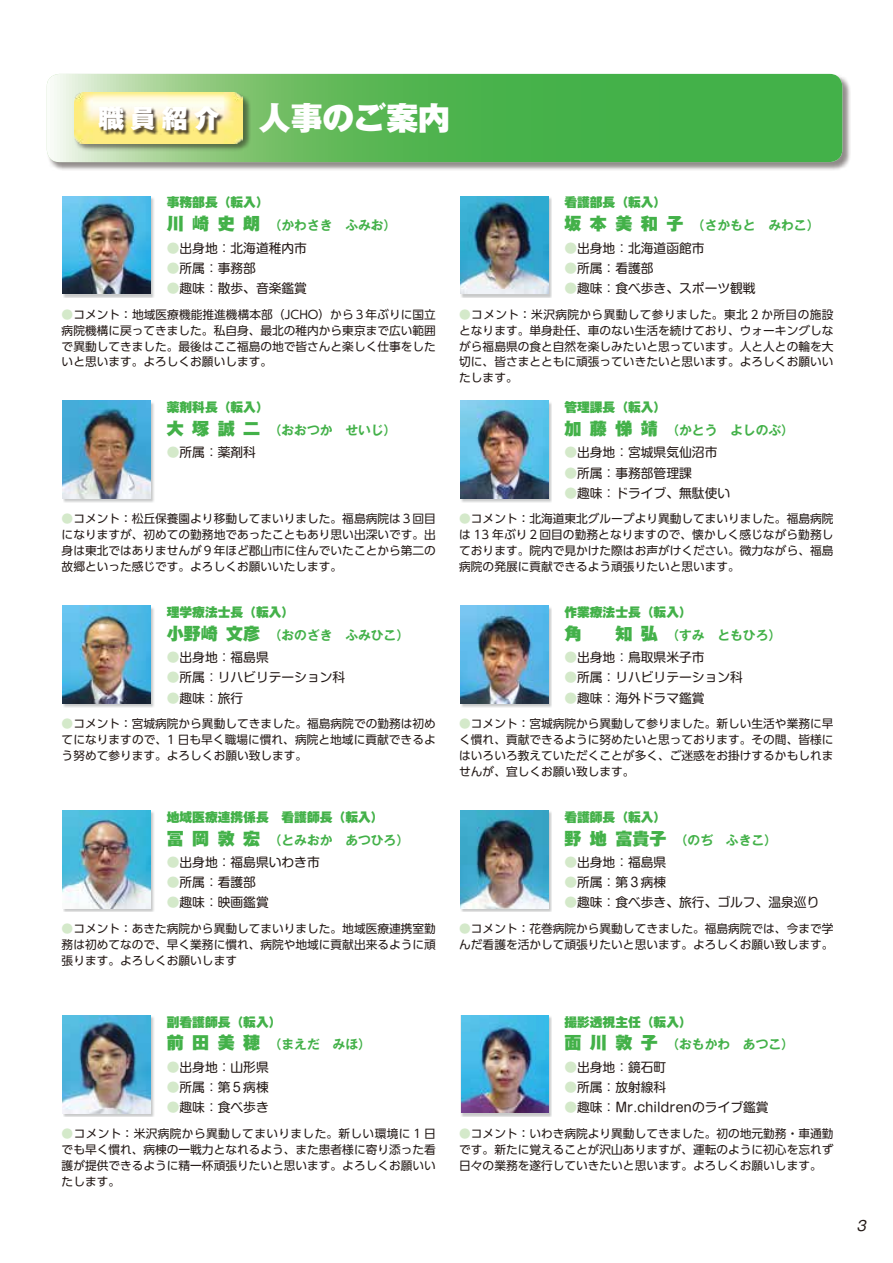
<style>
.page{position:relative;width:893px;height:1263px;background:#fff}
.page>*{position:absolute;margin:0;border:0;box-sizing:border-box;transform-origin:0 0}
.t1{font:900 31.95px "Gothic MB101 Pro";color:#fff}
.t2{font:italic 13.8px "Gothic MB101 Pro";color:#221815}
.t3{font:12.75px "Shin M Go Pro";color:#221815}
.t4{font:700 12.75px "Gothic MB101 Pro De";color:#43b149}
.t5{font:900 12.75px "Gothic MB101 Pro";color:#43b149}
.t6{font:11.7px/15.9px "UD Shin Go Pro";color:#221815;text-align:justify}
.s1{font-size:25.5px}
.s2{font-family:"Gothic MB101 Pro";font-weight:900;font-size:16.95px}
.s3{color:#d4e9ca}
</style>
<div class="page">
<div style="left:46px;top:73px;width:805px;height:98px;background:#221815;opacity:.5"></div>
<svg style="left:47px;top:74px;width:795px;height:88px;background:#5cb95c"></svg>
<div style="left:74px;top:92px;width:177px;height:60px;background:#221815;opacity:.5"></div>
<img style="left:74px;top:93px;width:169px;height:50px">
<div style="left:99px;top:107px;width:125px;height:28px;background:#221815;opacity:.75"></div>
<div style="left:63px;top:196px;width:91px;height:102px;background:linear-gradient(to right,#cdcece,#cdcece)"></div>
<img style="left:63px;top:196px;width:88px;height:98px">
<svg style="left:461px;top:196px;width:91px;height:102px"></svg>
<img style="left:460px;top:196px;width:88px;height:98px">
<div style="left:63px;top:401px;width:91px;height:102px;background:linear-gradient(to right,#d6d7d7,#d5d6d6)"></div>
<img style="left:63px;top:401px;width:88px;height:98px">
<svg style="left:461px;top:401px;width:91px;height:102px"></svg>
<img style="left:460px;top:401px;width:88px;height:98px">
<div style="left:63px;top:606px;width:91px;height:101px;background:linear-gradient(to right,#c9caca,#c9caca)"></div>
<img style="left:63px;top:606px;width:88px;height:97px">
<svg style="left:460px;top:606px;width:92px;height:101px"></svg>
<img style="left:460px;top:606px;width:88px;height:97px">
<div style="left:63px;top:811px;width:91px;height:101px;background:linear-gradient(to right,#c9caca,#c9caca)"></div>
<img style="left:63px;top:810px;width:88px;height:98px">
<svg style="left:460px;top:811px;width:92px;height:101px"></svg>
<img style="left:460px;top:810px;width:88px;height:98px">
<svg style="left:63px;top:1016px;width:91px;height:101px"></svg>
<img style="left:63px;top:1015px;width:88px;height:98px">
<svg style="left:461px;top:1015px;width:91px;height:102px"></svg>
<img style="left:461px;top:1015px;width:87px;height:98px">
<h1 class="t1" style="left:98px;top:91px;width:353px"><span class="s1">職員紹介</span> 人事のご案内</h1>
<p class="t5" style="left:167px;top:192px;width:104px">事務部長（転入）</p>
<p class="t4" style="left:167px;top:215px;width:231px"><span class="s2">川崎史朗</span> （かわさき　ふみお）</p>
<p class="t3" style="left:167px;top:237px;width:142px"><span class="s3">●</span>出身地：北海道稚内市</p>
<p class="t3" style="left:167px;top:258px;width:91px"><span class="s3">●</span>所属：事務部</p>
<p class="t3" style="left:167px;top:278px;width:142px"><span class="s3">●</span>趣味：散歩、音楽鑑賞</p>
<p class="t6" style="left:62px;top:306px;width:376px"><span class="s3">●</span>コメント：地域医療機能推進機構本部（JCHO）から３年ぶりに国立病院機構に戻ってきました。私自身、最北の稚内から東京まで広い範囲で異動してきました。最後はここ福島の地で皆さんと楽しく仕事をしたいと思います。よろしくお願いします。</p>
<p class="t5" style="left:167px;top:396px;width:104px">薬剤科長（転入）</p>
<p class="t4" style="left:167px;top:420px;width:231px"><span class="s2">大塚誠二</span> （おおつか　せいじ）</p>
<p class="t3" style="left:167px;top:442px;width:91px"><span class="s3">●</span>所属：薬剤科</p>
<p class="t6" style="left:62px;top:511px;width:376px"><span class="s3">●</span>コメント：松丘保養園より移動してまいりました。福島病院は３回目になりますが、初めての勤務地であったこともあり思い出深いです。出身は東北ではありませんが９年ほど郡山市に住んでいたことから第二の故郷といった感じです。よろしくお願いいたします。</p>
<p class="t5" style="left:167px;top:601px;width:129px">理学療法士長（転入）</p>
<p class="t4" style="left:167px;top:624px;width:244px"><span class="s2">小野崎文彦</span> （おのざき　ふみひこ）</p>
<p class="t3" style="left:167px;top:647px;width:104px"><span class="s3">●</span>出身地：福島県</p>
<p class="t3" style="left:167px;top:667px;width:180px"><span class="s3">●</span>所属：リハビリテーション科</p>
<p class="t3" style="left:167px;top:687px;width:78px"><span class="s3">●</span>趣味：旅行</p>
<p class="t6" style="left:62px;top:715px;width:376px"><span class="s3">●</span>コメント：宮城病院から異動してきました。福島病院での勤務は初めてになりますので、1 日も早く職場に慣れ、病院と地域に貢献できるよう努めて参ります。よろしくお願い致します。</p>
<p class="t5" style="left:167px;top:806px;width:218px">地域医療連携係長　看護師長（転入）</p>
<p class="t4" style="left:167px;top:829px;width:244px"><span class="s2">冨岡敦宏</span> （とみおか　あつひろ）</p>
<p class="t3" style="left:167px;top:852px;width:155px"><span class="s3">●</span>出身地：福島県いわき市</p>
<p class="t3" style="left:167px;top:872px;width:91px"><span class="s3">●</span>所属：看護部</p>
<p class="t3" style="left:167px;top:892px;width:104px"><span class="s3">●</span>趣味：映画鑑賞</p>
<p class="t6" style="left:62px;top:920px;width:376px"><span class="s3">●</span>コメント：あきた病院から異動してまいりました。地域医療連携室勤務は初めてなので、早く業務に慣れ、病院や地域に貢献出来るように頑張ります。よろしくお願いします</p>
<p class="t5" style="left:167px;top:1011px;width:116px">副看護師長（転入）</p>
<p class="t4" style="left:167px;top:1034px;width:206px"><span class="s2">前田美穂</span> （まえだ　みほ）</p>
<p class="t3" style="left:167px;top:1056px;width:104px"><span class="s3">●</span>出身地：山形県</p>
<p class="t3" style="left:167px;top:1077px;width:104px"><span class="s3">●</span>所属：第５病棟</p>
<p class="t3" style="left:167px;top:1097px;width:104px"><span class="s3">●</span>趣味：食べ歩き</p>
<p class="t6" style="left:62px;top:1125px;width:376px"><span class="s3">●</span>コメント：米沢病院から異動してまいりました。新しい環境に 1 日でも早く慣れ、病棟の一戦力となれるよう、また患者様に寄り添った看護が提供できるように精一杯頑張りたいと思います。よろしくお願いいたします。</p>
<p class="t5" style="left:564px;top:192px;width:104px">看護部長（転入）</p>
<p class="t4" style="left:564px;top:215px;width:257px"><span class="s2">坂本美和子</span> （さかもと　みわこ）</p>
<p class="t3" style="left:564px;top:237px;width:142px"><span class="s3">●</span>出身地：北海道函館市</p>
<p class="t3" style="left:564px;top:258px;width:91px"><span class="s3">●</span>所属：看護部</p>
<p class="t3" style="left:564px;top:278px;width:193px"><span class="s3">●</span>趣味：食べ歩き、スポーツ観戦</p>
<p class="t6" style="left:459px;top:306px;width:376px"><span class="s3">●</span>コメント：米沢病院から異動して参りました。東北 2 か所目の施設となります。単身赴任、車のない生活を続けており、ウォーキングしながら福島県の食と自然を楽しみたいと思っています。人と人との輪を大切に、皆さまとともに頑張っていきたいと思います。よろしくお願いいたします。</p>
<p class="t5" style="left:564px;top:396px;width:104px">管理課長（転入）</p>
<p class="t4" style="left:564px;top:420px;width:231px"><span class="s2">加藤悌靖</span> （かとう　よしのぶ）</p>
<p class="t3" style="left:564px;top:442px;width:155px"><span class="s3">●</span>出身地：宮城県気仙沼市</p>
<p class="t3" style="left:564px;top:462px;width:129px"><span class="s3">●</span>所属：事務部管理課</p>
<p class="t3" style="left:564px;top:483px;width:167px"><span class="s3">●</span>趣味：ドライブ、無駄使い</p>
<p class="t6" style="left:459px;top:511px;width:376px"><span class="s3">●</span>コメント：北海道東北グループより異動してまいりました。福島病院は 13 年ぶり２回目の勤務となりますので、懐かしく感じながら勤務しております。院内で見かけた際はお声がけください。微力ながら、福島病院の発展に貢献できるよう頑張りたいと思います。</p>
<p class="t5" style="left:564px;top:601px;width:129px">作業療法士長（転入）</p>
<p class="t4" style="left:564px;top:624px;width:218px"><span class="s2">角　知弘</span> （すみ　ともひろ）</p>
<p class="t3" style="left:564px;top:647px;width:142px"><span class="s3">●</span>出身地：鳥取県米子市</p>
<p class="t3" style="left:564px;top:667px;width:180px"><span class="s3">●</span>所属：リハビリテーション科</p>
<p class="t3" style="left:564px;top:687px;width:142px"><span class="s3">●</span>趣味：海外ドラマ鑑賞</p>
<p class="t6" style="left:459px;top:715px;width:376px"><span class="s3">●</span>コメント：宮城病院から異動して参りました。新しい生活や業務に早く慣れ、貢献できるように努めたいと思っております。その間、皆様にはいろいろ教えていただくことが多く、ご迷惑をお掛けするかもしれませんが、宜しくお願い致します。</p>
<p class="t5" style="left:564px;top:806px;width:104px">看護師長（転入）</p>
<p class="t4" style="left:564px;top:829px;width:214px"><span class="s2">野地富貴子</span> （のぢ　ふきこ）</p>
<p class="t3" style="left:564px;top:852px;width:104px"><span class="s3">●</span>出身地：福島県</p>
<p class="t3" style="left:564px;top:872px;width:104px"><span class="s3">●</span>所属：第３病棟</p>
<p class="t3" style="left:564px;top:892px;width:257px"><span class="s3">●</span>趣味：食べ歩き、旅行、ゴルフ、温泉巡り</p>
<p class="t6" style="left:459px;top:920px;width:376px"><span class="s3">●</span>コメント：花巻病院から異動してきました。福島病院では、今まで学んだ看護を活かして頑張りたいと思います。よろしくお願い致します。</p>
<p class="t5" style="left:564px;top:1011px;width:129px">撮影透視主任（転入）</p>
<p class="t4" style="left:564px;top:1034px;width:231px"><span class="s2">面川敦子</span> （おもかわ　あつこ）</p>
<p class="t3" style="left:564px;top:1056px;width:104px"><span class="s3">●</span>出身地：鏡石町</p>
<p class="t3" style="left:564px;top:1077px;width:104px"><span class="s3">●</span>所属：放射線科</p>
<p class="t3" style="left:564px;top:1097px;width:206px"><span class="s3">●</span>趣味：Mr.childrenのライブ鑑賞</p>
<p class="t6" style="left:459px;top:1125px;width:376px"><span class="s3">●</span>コメント：いわき病院より異動してきました。初の地元勤務・車通勤です。新たに覚えることが沢山ありますが、運転のように初心を忘れず日々の業務を遂行していきたいと思います。よろしくお願いします。</p>
<p class="t2" style="left:856px;top:1214px;width:14px">3</p>
</div>
